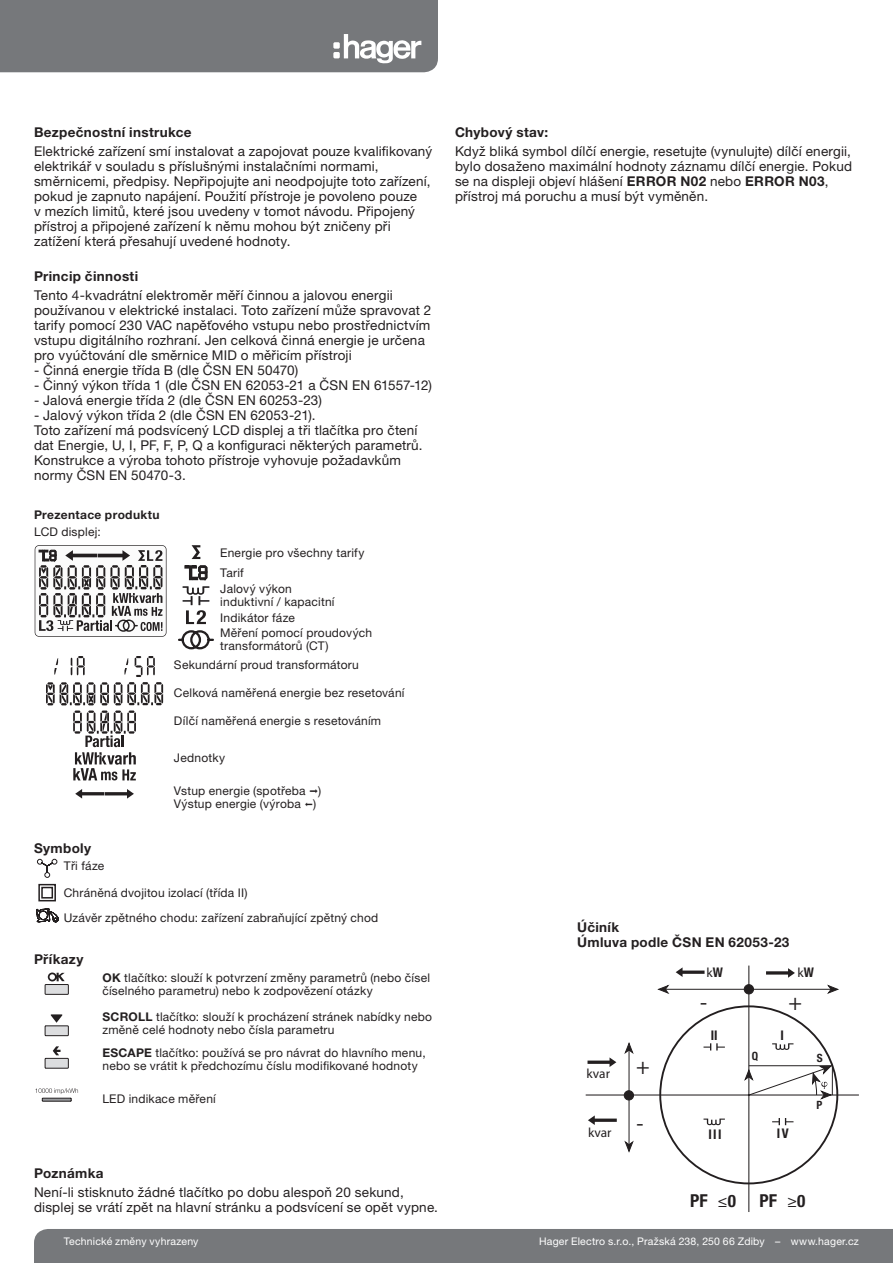
<style>
.page{position:relative;width:893px;height:1263px;background:#fff}
.page>*{position:absolute;margin:0;border:0;box-sizing:border-box;transform-origin:0 0}
.t1{font:22.8px "Myriad Pro";color:#231f20}
.t2{font:700 condensed 17.85px "Helvetica Neue LTW1 G";color:#231f20}
.t3{font:13.5px/15px "Helvetica Neue LTW1 G";letter-spacing:.015em;color:#231f20}
.t4{font:700 13.5px/15px "Helvetica Neue LT Pro";letter-spacing:.025em;color:#231f20}
.t5{font:13.35px "Myriad Pro";color:#231f20}
.t6{font:700 condensed 13.35px "Helvetica Neue LTW1 G";letter-spacing:.11em;color:#231f20}
.t7{font:12px/12.8px "Helvetica Neue LT Pro";letter-spacing:.02em;color:#231f20}
.t8{font:700 12px "Helvetica Neue LT Pro";letter-spacing:.03em;color:#231f20}
.t9{font:700 condensed 11.4px "Helvetica Neue LTW1 G";color:#231f20}
.t10{font:10.5px "Helvetica Neue LTW1 G";letter-spacing:.015em;color:#fff}
.s1{font-weight:700}
.s2{font-family:"Helvetica Neue LTW1 G";font-weight:700;font-stretch:condensed}
.s3{font-family:"Myriad Pro";font-weight:400;font-stretch:normal;font-size:17.1px}
.s4{font-size:17.1px}
</style>
<div class="page">
<hr style="left:749px;top:1065px;width:83px;height:1px;background:#231f20">
<hr style="left:586px;top:1094px;width:242px;height:1px;background:#231f20">
<hr style="left:828px;top:1094px;width:31px;height:1px;background:#231f20">
<hr style="left:748px;top:965px;width:1px;height:110px;background:#231f20">
<hr style="left:748px;top:1075px;width:1px;height:137px;background:#231f20">
<div style="left:744px;top:985px;width:9px;height:9px;background:#231f20;border-radius:50%"></div>
<div style="left:744px;top:984px;width:10px;height:10px;border:1px solid #231f20;border-radius:50%"></div>
<hr style="left:662px;top:989px;width:174px;height:1px;background:#231f20">
<div style="left:624px;top:1091px;width:9px;height:9px;background:#231f20;border-radius:50%"></div>
<div style="left:624px;top:1090px;width:10px;height:10px;border:1px solid #231f20;border-radius:50%"></div>
<hr style="left:629px;top:1047px;width:1px;height:103px;background:#231f20">
<svg style="left:658px;top:985px;width:10px;height:8px"></svg>
<svg style="left:828px;top:985px;width:10px;height:8px"></svg>
<svg style="left:745px;top:1066px;width:88px;height:33px"></svg>
<svg style="left:625px;top:1043px;width:8px;height:10px"></svg>
<svg style="left:625px;top:1141px;width:8px;height:10px"></svg>
<svg style="left:703px;top:1043px;width:22px;height:7px"></svg>
<svg style="left:772px;top:1043px;width:21px;height:7px"></svg>
<svg style="left:703px;top:1118px;width:22px;height:7px"></svg>
<svg style="left:772px;top:1118px;width:21px;height:7px"></svg>
<svg style="left:766px;top:968px;width:29px;height:10px"></svg>
<svg style="left:676px;top:967px;width:29px;height:10px"></svg>
<svg style="left:587px;top:1057px;width:29px;height:10px"></svg>
<svg style="left:588px;top:1115px;width:29px;height:10px"></svg>
<svg style="left:35px;top:545px;width:131px;height:92px"></svg>
<svg style="left:192px;top:545px;width:8px;height:14px"></svg>
<svg style="left:185px;top:565px;width:23px;height:15px"></svg>
<svg style="left:178px;top:586px;width:36px;height:64px"></svg>
<svg style="left:46px;top:656px;width:117px;height:124px"></svg>
<svg style="left:75px;top:789px;width:59px;height:10px"></svg>
<svg style="left:37px;top:858px;width:21px;height:20px"></svg>
<svg style="left:38px;top:884px;width:18px;height:17px"></svg>
<svg style="left:36px;top:908px;width:23px;height:14px"></svg>
<svg style="left:45px;top:972px;width:24px;height:23px"></svg>
<svg style="left:45px;top:1014px;width:24px;height:22px"></svg>
<svg style="left:45px;top:1046px;width:24px;height:23px"></svg>
<svg style="left:35px;top:1088px;width:43px;height:14px"></svg>
<div style="left:34px;top:1229px;width:859px;height:34px;background:#76787b"></div>
<div style="left:0;top:0;width:438px;height:72px;background:#76787b"></div>
<div style="left:333px;top:42px;width:7px;height:7px;background:#fff;border-radius:2px"></div>
<div style="left:333px;top:52px;width:7px;height:6px;background:#fff;border-radius:2px"></div>
<p class="t4" style="left:34px;top:124px;width:159px">Bezpečnostní instrukce</p>
<p class="t3" style="left:34px;top:144px;width:400px">Elektrické zařízení smí instalovat a zapojovat pouze kvalifikovaný elektrikář v souladu s příslušnými instalačními normami, směrnicemi, předpisy. Nepřipojujte ani neodpojujte toto zařízení, pokud je zapnuto napájení. Použití přístroje je povoleno pouze<br>v mezích limitů, které jsou uvedeny v tomot návodu. Připojený přístroj a připojené zařízení k němu mohou být zničeny při zatížení která přesahují uvedené hodnoty.</p>
<p class="t4" style="left:34px;top:268px;width:106px">Princip činnosti</p>
<p class="t3" style="left:34px;top:288px;width:399px">Tento 4-kvadrátní elektroměr měří činnou a jalovou energii používanou v elektrické instalaci. Toto zařízení může spravovat 2 tarify pomocí 230 VAC napěťového vstupu nebo prostřednictvím vstupu digitálního rozhraní. Jen celková činná energie je určena pro vyúčtování dle směrnice MID o měřicím přístroji</p>
<p class="t3" style="left:34px;top:363px;width:266px">- Činná energie třída B (dle ČSN EN 50470)</p>
<p class="t3" style="left:34px;top:378px;width:400px">- Činný výkon třída 1 (dle ČSN EN 62053-21 a ČSN EN 61557-12)</p>
<p class="t3" style="left:34px;top:393px;width:289px">- Jalová energie třída 2 (dle ČSN EN 60253-23)</p>
<p class="t3" style="left:34px;top:408px;width:390px">- Jalový výkon třída 2 (dle ČSN EN 62053-21).<br>Toto zařízení má podsvícený LCD displej a tři tlačítka pro čtení dat Energie, U, I, PF, F, P, Q a konfiguraci některých parametrů.<br>Konstrukce a výroba tohoto přístroje vyhovuje požadavkům normy ČSN EN 50470-3.</p>
<p class="t8" style="left:34px;top:507px;width:127px">Prezentace produktu</p>
<p class="t7" style="left:34px;top:525px;width:68px">LCD displej:</p>
<p class="t4" style="left:34px;top:840px;width:59px">Symboly</p>
<p class="t7" style="left:220px;top:542px;width:146px;line-height:20px">Energie pro všechny tarify<br>Tarif</p>
<p class="t7" style="left:220px;top:582px;width:116px">Jalový výkon induktivní / kapacitní</p>
<p class="t7" style="left:220px;top:609px;width:153px;line-height:15.8px">Indikátor fáze<br>Měření pomocí proudových</p>
<p class="t7" style="left:174px;top:636px;width:186px;line-height:19px;text-indent:46px">transformátorů (CT)<br>Sekundární proud transformátoru</p>
<p class="t7" style="left:174px;top:686px;width:232px">Celková naměřená energie bez resetování</p>
<p class="t7" style="left:174px;top:714px;width:209px">Dílčí naměřená energie s resetováním</p>
<p class="t7" style="left:174px;top:750px;width:53px">Jednotky</p>
<p class="t7" style="left:174px;top:784px;width:149px">Vstup energie (spotřeba )<br>Výstup energie (výroba )</p>
<p class="t7" style="left:64px;top:859px;width:42px">Tři fáze</p>
<p class="t7" style="left:64px;top:879px;width:316px;line-height:25.5px">Chráněná dvojitou izolací (třída II)<br>Uzávěr zpětného chodu: zařízení zabraňující zpětný chod</p>
<p class="t4" style="left:34px;top:951px;width:51px">Příkazy</p>
<p class="t7" style="left:102px;top:971px;width:329px"><span class="s1">OK</span> tlačítko: slouží k potvrzení změny parametrů (nebo čísel číselného parametru) nebo k zodpovězení otázky</p>
<p class="t7" style="left:102px;top:1010px;width:331px"><span class="s1">SCROLL</span> tlačítko: slouží k procházení stránek nabídky nebo změně celé hodnoty nebo čísla parametru</p>
<p class="t7" style="left:102px;top:1046px;width:325px"><span class="s1">ESCAPE</span> tlačítko: používá se pro návrat do hlavního menu, nebo se vrátit k předchozímu číslu modifikované hodnoty</p>
<p class="t7" style="left:102px;top:1092px;width:115px">LED indikace měření</p>
<p class="t4" style="left:34px;top:1165px;width:71px">Poznámka</p>
<p class="t3" style="left:34px;top:1184px;width:406px">Není-li stisknuto žádné tlačítko po dobu alespoň 20 sekund, displej se vrátí zpět na hlavní stránku a podsvícení se opět vypne.</p>
<p class="t4" style="left:455px;top:124px;width:95px">Chybový stav:</p>
<p class="t3" style="left:455px;top:144px;width:399px">Když bliká symbol dílčí energie, resetujte (vynulujte) dílčí energii, bylo dosaženo maximální hodnoty záznamu dílčí energie. Pokud se na displeji objeví hlášení <span class="s1">ERROR N02</span> nebo <span class="s1">ERROR N03</span>, přístroj má poruchu a musí být vyměněn.</p>
<p class="t4" style="left:577px;top:920px;width:214px">Účiník<br>Úmluva podle ČSN EN 62053-23</p>
<p class="t5" style="left:741px;top:925px;width:18px">k<span class="s2">W</span></p>
<p class="t5" style="left:707px;top:964px;width:18px">k<span class="s2">W</span></p>
<p class="t5" style="left:798px;top:964px;width:18px">k<span class="s2">W</span></p>
<p class="t9" style="left:795px;top:971px;width:8px">Q</p>
<h1 class="t1" style="left:700px;top:988px;width:9px">-</h1>
<h1 class="t1" style="left:788px;top:988px;width:15px">+</h1>
<p class="t9" style="left:795px;top:1001px;width:8px">Q</p>
<p class="t5" style="left:587px;top:1065px;width:25px">kvar</p>
<h1 class="t1" style="left:636px;top:1052px;width:15px">+</h1>
<h1 class="t1" style="left:637px;top:1109px;width:9px">-</h1>
<p class="t6" style="left:711px;top:1027px;width:8px">II</p>
<p class="t6" style="left:781px;top:1027px;width:5px">I</p>
<p class="t6" style="left:752px;top:1048px;width:15px">III</p>
<p class="t6" style="left:820px;top:1047px;width:13px">IV</p>
<p class="t9" style="left:752px;top:1049px;width:8px">Q</p>
<p class="t9" style="left:817px;top:1051px;width:7px">S</p>
<p class="t9" style="left:817px;top:1098px;width:7px">P</p>
<p class="t5" style="left:588px;top:1124px;width:25px">kvar</p>
<p class="t6" style="left:708px;top:1126px;width:15px">III</p>
<p class="t6" style="left:777px;top:1125px;width:13px">IV</p>
<h2 class="t2" style="left:690px;top:1190px;width:47px">PF <span class="s3">≤</span><span class="s4">0</span></h2>
<h2 class="t2" style="left:759px;top:1190px;width:47px">PF <span class="s3">≥</span><span class="s4">0</span></h2>
<p class="t10" style="left:64px;top:1235px;width:136px">Technické změny vyhrazeny</p>
<p class="t10" style="left:539px;top:1235px;width:321px">Hager Electro s.r.o., Pražská 238, 250 66 Zdiby – www.hager.cz</p>
</div>
